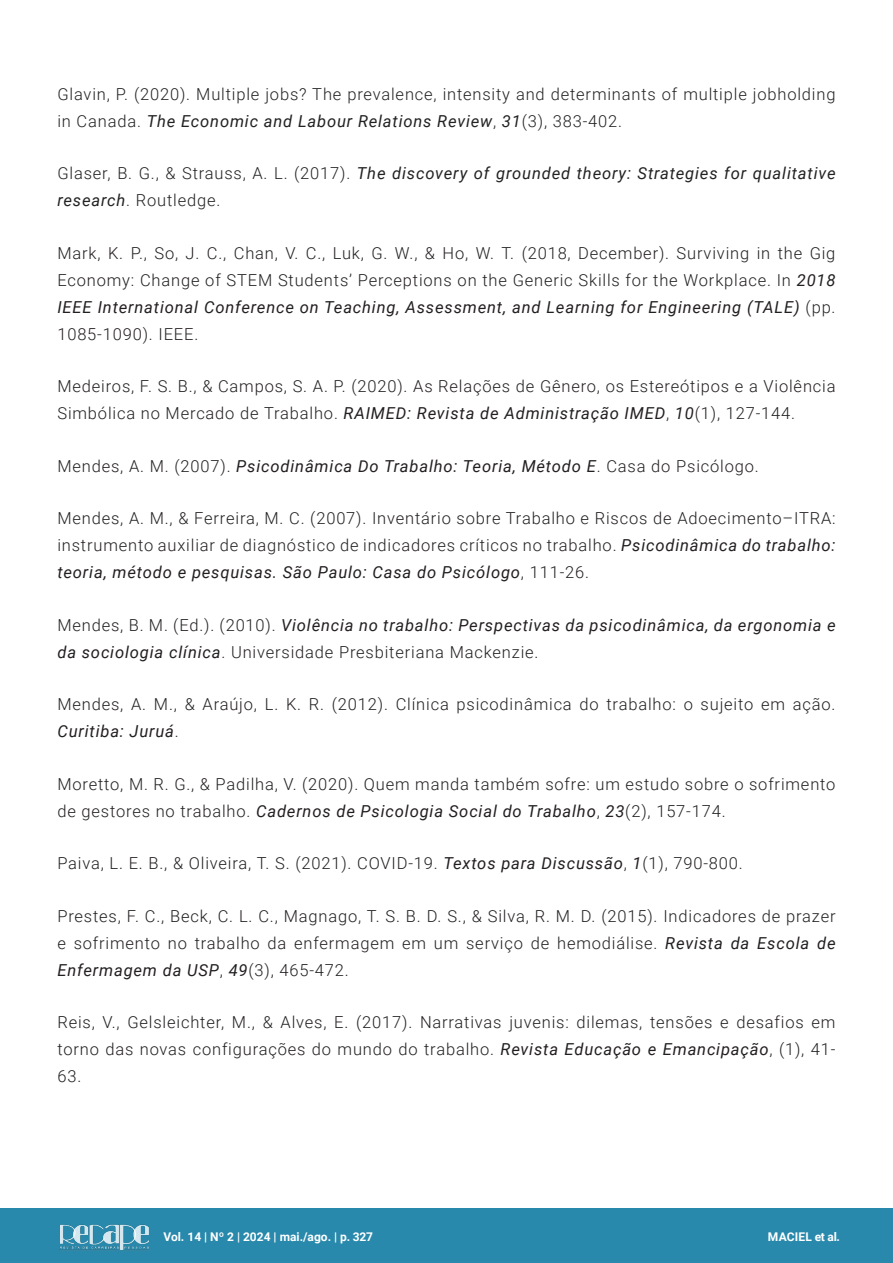
<style>
.page{position:relative;width:893px;height:1263px;background:#fff}
.page>*{position:absolute;margin:0;border:0;box-sizing:border-box;transform-origin:0 0}
.Referências_Bibliogr{font:300 16.5px/27px "Roboto";letter-spacing:.05em;color:#231f20;text-align:justify}
.Referências_Bibliogr-2{font:italic 16.5px/27px "Roboto";letter-spacing:.05em;color:#231f20}
.Referências_Bibliogr-3{font:300 16.5px/27px "Roboto";letter-spacing:.05em;color:#222}
.Referências_Bibliogr-4{font:italic 16.5px/27px "Roboto";letter-spacing:.05em;color:#222}
.t1{font:700 12px "Roboto";color:#fff}
.s1{font-weight:400;font-style:italic}
.s2{font-weight:300;font-style:normal}
</style>
<div class="page">
<div style="left:0;top:1209px;width:893px;height:54px;background:#2889ac"></div>
<img style="left:59px;top:1224px;width:90px;height:27px">
<p class="Referências_Bibliogr-3" style="left:57px;top:80px;width:780px">Glavin, P. (2020). Multiple jobs? The prevalence, intensity and determinants of multiple jobholding in Canada. <span class="s1">The Economic and Labour Relations Review</span>, <span class="s1">31</span>(3), 383-402.</p>
<p class="Referências_Bibliogr-4" style="left:57px;top:159px;width:780px"><span class="s2">Glaser, B. G., &amp; Strauss, A. L. (2017).</span> The discovery of grounded theory: Strategies for qualitative research<span class="s2">. Routledge.</span></p>
<p class="Referências_Bibliogr" style="left:57px;top:239px;width:780px">Mark, K. P., So, J. C., Chan, V. C., Luk, G. W., &amp; Ho, W. T. (2018, December). Surviving in the Gig Economy: Change of STEM Students’ Perceptions on the Generic Skills for the Workplace. In <span class="s1">2018<br>IEEE International Conference on Teaching, Assessment, and Learning for Engineering (TALE)</span> (pp.<br>1085-1090). IEEE.</p>
<p class="Referências_Bibliogr" style="left:57px;top:372px;width:780px">Medeiros, F. S. B., &amp; Campos, S. A. P. (2020). As Relações de Gênero, os Estereótipos e a Violência<br>Simbólica no Mercado de Trabalho. <span class="s1">RAIMED: Revista de Administração IMED</span>, <span class="s1">10</span>(1), 127-144.</p>
<p class="Referências_Bibliogr-2" style="left:57px;top:452px;width:703px"><span class="s2">Mendes, A. M. (2007).</span> Psicodinâmica Do Trabalho: Teoria, Método E<span class="s2">. Casa do Psicólogo.</span></p>
<p class="Referências_Bibliogr" style="left:57px;top:504px;width:780px">Mendes, A. M., &amp; Ferreira, M. C. (2007). Inventário sobre Trabalho e Riscos de Adoecimento–ITRA: instrumento auxiliar de diagnóstico de indicadores críticos no trabalho. <span class="s1">Psicodinâmica do trabalho: teoria, método e pesquisas. São Paulo: Casa do Psicólogo</span>, 111-26.</p>
<p class="Referências_Bibliogr-2" style="left:57px;top:611px;width:780px"><span class="s2">Mendes, B. M. (Ed.). (2010).</span> Violência no trabalho: Perspectivas da psicodinâmica, da ergonomia e da sociologia clínica<span class="s2">. Universidade Presbiteriana Mackenzie.</span></p>
<p class="Referências_Bibliogr" style="left:57px;top:690px;width:779px">Mendes, A. M., &amp; Araújo, L. K. R. (2012). Clínica psicodinâmica do trabalho: o sujeito em ação.<br><span class="s1">Curitiba: Juruá</span>.</p>
<p class="Referências_Bibliogr" style="left:57px;top:770px;width:779px">Moretto, M. R. G., &amp; Padilha, V. (2020). Quem manda também sofre: um estudo sobre o sofrimento de gestores no trabalho. <span class="s1">Cadernos de Psicologia Social do Trabalho</span>, <span class="s1">23</span>(2), 157-174.</p>
<p class="Referências_Bibliogr" style="left:57px;top:849px;width:687px">Paiva, L. E. B., &amp; Oliveira, T. S. (2021). COVID-19. <span class="s1">Textos para Discussão</span>, <span class="s1">1</span>(1), 790-800.</p>
<p class="Referências_Bibliogr" style="left:57px;top:902px;width:780px">Prestes, F. C., Beck, C. L. C., Magnago, T. S. B. D. S., &amp; Silva, R. M. D. (2015). Indicadores de prazer e sofrimento no trabalho da enfermagem em um serviço de hemodiálise. <span class="s1">Revista da Escola de Enfermagem da USP</span>, <span class="s1">49</span>(3), 465-472.</p>
<p class="Referências_Bibliogr" style="left:57px;top:1008px;width:780px">Reis, V., Gelsleichter, M., &amp; Alves, E. (2017). Narrativas juvenis: dilemas, tensões e desafios em torno das novas configurações do mundo do trabalho. <span class="s1">Revista Educação e Emancipação</span>, (1), 41- 63.</p>
<p class="t1" style="left:163px;top:1228px;width:211px">Vol. 14 | Nº 2 | 2024 | mai./ago. | p. 327</p>
<p class="t1" style="left:768px;top:1229px;width:74px">MACIEL et al.</p>
</div>
